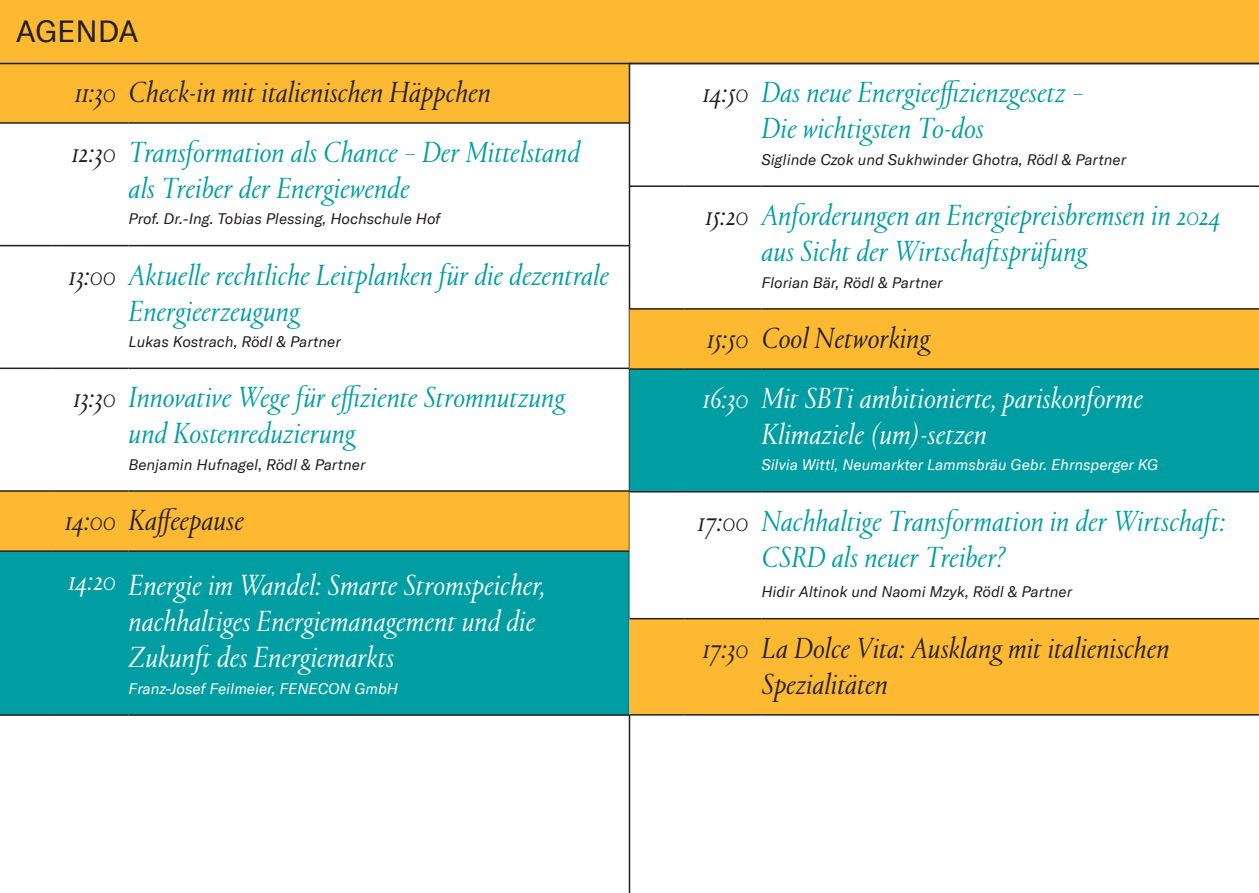
<style>
.page{position:relative;width:1259px;height:893px;background:#fff}
.page>*{position:absolute;margin:0;border:0;box-sizing:border-box;transform-origin:0 0}
.t1{font:italic 300 30px/36px "Portrait TT";color:#009ea2}
.t2{font:italic 300 30px/60.2px "Portrait TT";color:#231f20}
.t3{font:italic 300 30px/36px "Portrait TT";color:#fff}
.t4{font:30px "GT America";color:#231f20}
.t5{font:italic 15px "GT America";color:#231f20}
.t6{font:italic 15px "GT America";color:#fff}
.s1{color:#009ea2}
.s2{color:#231f20}
</style>
<div class="page">
<svg style="left:0;top:64px;width:629px;height:486px"></svg>
<div style="left:0;top:552px;width:629px;height:162px;background:#009ea2"></div>
<hr style="left:0;top:122px;width:52px;height:2px;background:#231f20">
<hr style="left:52px;top:122px;width:77px;height:2px;background:#231f20">
<hr style="left:129px;top:122px;width:509px;height:2px;background:#231f20">
<hr style="left:0;top:245px;width:52px;height:1px;background:#231f20">
<hr style="left:52px;top:245px;width:77px;height:1px;background:#231f20">
<hr style="left:129px;top:245px;width:509px;height:1px;background:#231f20">
<hr style="left:52px;top:368px;width:77px;height:1px;background:#231f20">
<hr style="left:129px;top:368px;width:509px;height:1px;background:#231f20">
<hr style="left:52px;top:490px;width:77px;height:2px;background:#231f20">
<hr style="left:129px;top:490px;width:509px;height:2px;background:#231f20">
<hr style="left:52px;top:714px;width:77px;height:2px;background:#231f20">
<hr style="left:129px;top:714px;width:509px;height:2px;background:#231f20">
<hr style="left:0;top:550px;width:52px;height:2px;background:#231f20">
<hr style="left:52px;top:550px;width:77px;height:2px;background:#231f20">
<hr style="left:129px;top:550px;width:509px;height:2px;background:#231f20">
<hr style="left:0;top:368px;width:52px;height:1px;background:#231f20">
<hr style="left:0;top:490px;width:52px;height:2px;background:#231f20">
<hr style="left:0;top:714px;width:52px;height:2px;background:#231f20">
<div style="left:0;top:0;width:1259px;height:64px;background:#fdb931"></div>
<hr style="left:0;top:63px;width:1259px;height:1px;background:#231f20">
<hr style="left:629px;top:63px;width:1px;height:830px;background:#231f20">
<div style="left:629px;top:310px;width:630px;height:404px;background:#fdb931"></div>
<div style="left:629px;top:370px;width:630px;height:121px;background:#009ea2"></div>
<svg style="left:629px;top:492px;width:630px;height:126px"></svg>
<div style="left:629px;top:619px;width:56px;height:96px;background:#fdb931"></div>
<hr style="left:761px;top:308px;width:498px;height:2px;background:#231f20">
<hr style="left:629px;top:368px;width:56px;height:2px;background:#231f20">
<hr style="left:685px;top:368px;width:76px;height:2px;background:#231f20">
<hr style="left:761px;top:368px;width:498px;height:2px;background:#231f20">
<hr style="left:629px;top:491px;width:56px;height:1px;background:#231f20">
<hr style="left:685px;top:491px;width:76px;height:1px;background:#231f20">
<hr style="left:761px;top:491px;width:498px;height:1px;background:#231f20">
<hr style="left:685px;top:618px;width:76px;height:1px;background:#231f20">
<hr style="left:761px;top:618px;width:498px;height:1px;background:#231f20">
<hr style="left:685px;top:714px;width:76px;height:2px;background:#231f20">
<hr style="left:761px;top:714px;width:498px;height:2px;background:#231f20">
<hr style="left:629px;top:308px;width:56px;height:2px;background:#231f20">
<hr style="left:685px;top:308px;width:76px;height:2px;background:#231f20">
<hr style="left:629px;top:618px;width:56px;height:1px;background:#231f20">
<hr style="left:629px;top:714px;width:56px;height:2px;background:#231f20">
<hr style="left:629px;top:185px;width:56px;height:2px;background:#231f20">
<hr style="left:685px;top:185px;width:76px;height:2px;background:#231f20">
<hr style="left:761px;top:185px;width:498px;height:2px;background:#231f20">
<p class="t4" style="left:16px;top:14px;width:124px">AGENDA</p>
<p class="t2" style="left:72px;top:61px;width:509px">11:30 Check-in mit italienischen Häppchen<br>12:30 <span class="s1">Transformation als Chance – Der Mittelstand</span></p>
<p class="t1" style="left:129px;top:170px;width:283px">als Treiber der Energiewende</p>
<p class="t5" style="left:129px;top:210px;width:313px">Prof. Dr.-Ing. Tobias Plessing, Hochschule Hof</p>
<p class="t1" style="left:129px;top:256px;width:482px;text-indent:-60px"><span class="s2">13:00</span> Aktuelle rechtliche Leitplanken für die dezentrale<br>Energieerzeugung</p>
<p class="t5" style="left:129px;top:333px;width:214px">Lukas Kostrach, Rödl &amp; Partner</p>
<p class="t1" style="left:129px;top:379px;width:438px;text-indent:-55px"><span class="s2">13:30</span> Innovative Wege für effiziente Stromnutzung und Kostenreduzierung</p>
<p class="t5" style="left:129px;top:456px;width:238px">Benjamin Hufnagel, Rödl &amp; Partner</p>
<p class="t2" style="left:65px;top:489px;width:180px">14:00 Kaffeepause</p>
<p class="t3" style="left:129px;top:567px;width:418px;text-indent:-60px">14:20 Energie im Wandel: Smarte Stromspeicher, nachhaltiges Energiemanagement und die<br>Zukunft des Energiemarkts</p>
<p class="t6" style="left:129px;top:680px;width:271px">Franz-Josef Feilmeier, FENECON GmbH</p>
<p class="t1" style="left:761px;top:74px;width:324px;text-indent:-58px"><span class="s2">14:50</span> Das neue Energieeffizienzgesetz –<br>Die wichtigsten To-dos</p>
<p class="t5" style="left:761px;top:151px;width:366px">Siglinde Czok und Sukhwinder Ghotra, Rödl &amp; Partner</p>
<p class="t1" style="left:761px;top:197px;width:461px;text-indent:-56px"><span class="s2">15:20</span> Anforderungen an Energiepreisbremsen in 2024 aus Sicht der Wirtschaftsprüfung</p>
<p class="t5" style="left:761px;top:273px;width:183px">Florian Bär, Rödl &amp; Partner</p>
<p class="t2" style="left:707px;top:307px;width:224px">15:50 Cool Networking</p>
<p class="t3" style="left:761px;top:380px;width:383px;text-indent:-58px">16:30 Mit SBTi ambitionierte, pariskonforme<br>Klimaziele (um)-setzen</p>
<p class="t6" style="left:761px;top:456px;width:398px">Silvia Wittl, Neumarkter Lammsbräu Gebr. Ehrnsperger KG</p>
<p class="t1" style="left:761px;top:502px;width:466px;text-indent:-63px"><span class="s2">17:00</span> Nachhaltige Transformation in der Wirtschaft:<br>CSRD als neuer Treiber?</p>
<p class="t5" style="left:761px;top:583px;width:312px">Hidir Altinok und Naomi Mzyk, Rödl &amp; Partner</p>
<p class="t2" style="left:761px;top:629px;width:410px;line-height:36px;text-indent:-58px">17:30 La Dolce Vita: Ausklang mit italienischen<br>Spezialitäten</p>
</div>
